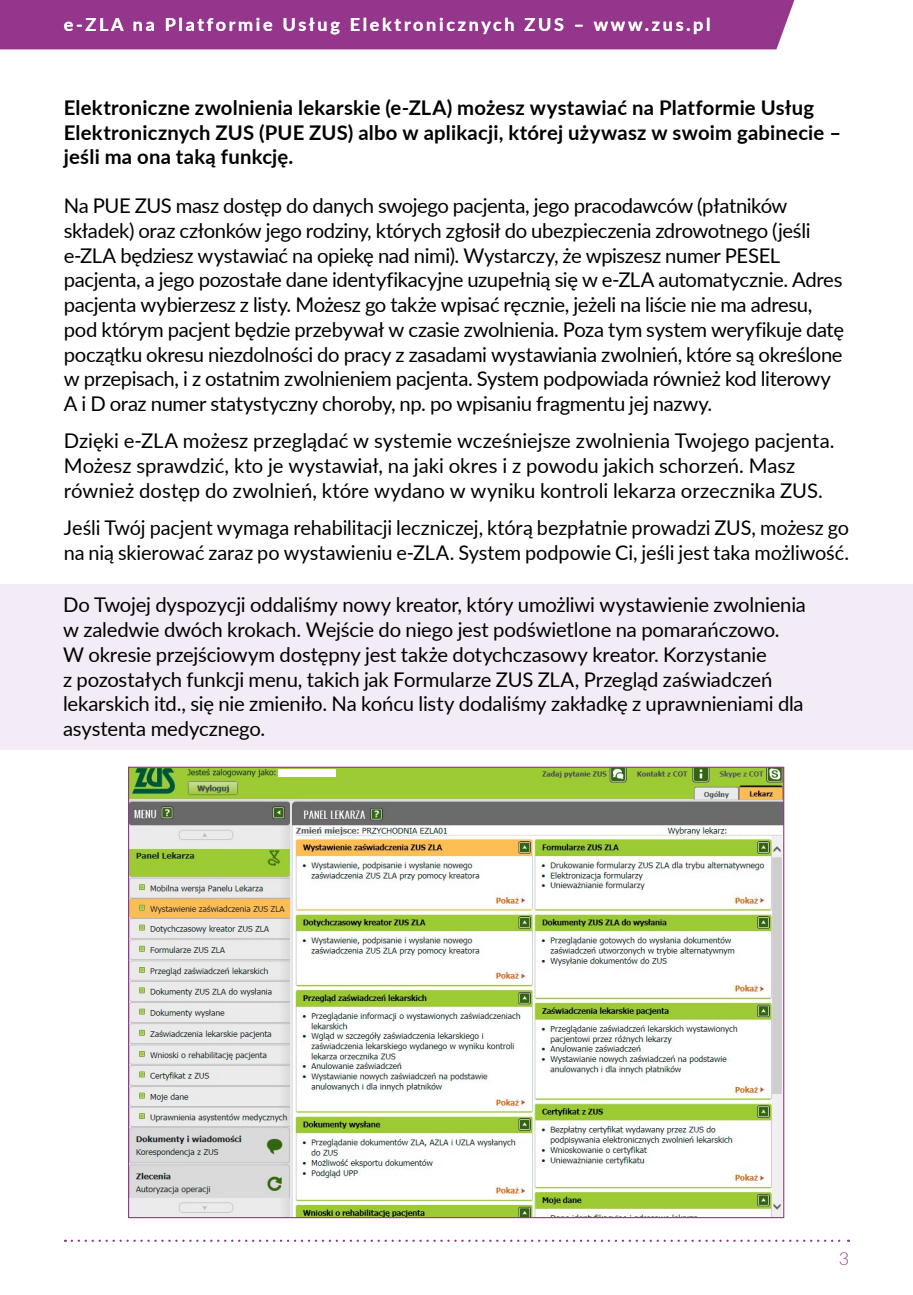
<style>
.page{position:relative;width:913px;height:1295px;background:#fff}
.page>*{position:absolute;margin:0;border:0;box-sizing:border-box;transform-origin:0 0}
.tekst_podstawowy_9_1{font:20.25px/24.8px "Lato";letter-spacing:-.015em;color:#000}
.tekst_podstawowy_9_1-2{font:700 20.25px/24.8px "Lato";letter-spacing:.01em;color:#000}
.t1{font:700 18px "Lato";letter-spacing:.15em;color:#fff}
.t2{font:300 18px "Lato";color:#94368b}
</style>
<div class="page">
<div style="left:0;top:0;width:795px;height:49px;background:#94368b"></div>
<svg style="left:72px;top:1239px;width:776px;height:3px"></svg>
<div style="left:0;top:584px;width:912px;height:166px;background:#f3ecf6"></div>
<img style="left:128px;top:766px;width:656px;height:453px">
<svg style="left:278px;top:769px;width:57px;height:8px"></svg>
<svg style="left:728px;top:826px;width:54px;height:8px"></svg>
<p class="t1" style="left:64px;top:11px;width:648px">e-ZLA na Platformie Usług Elektronicznych ZUS – www.zus.pl</p>
<p class="tekst_podstawowy_9_1-2" style="left:64px;top:94px;width:778px">Elektroniczne zwolnienia lekarskie (e-ZLA) możesz wystawiać na Platformie Usług<br>Elektronicznych ZUS (PUE ZUS) albo w aplikacji, której używasz w swoim gabinecie – jeśli ma ona taką funkcję.</p>
<p class="tekst_podstawowy_9_1" style="left:64px;top:192px;width:781px">Na PUE ZUS masz dostęp do danych swojego pacjenta, jego pracodawców (płatników składek) oraz członków jego rodziny, których zgłosił do ubezpieczenia zdrowotnego (jeśli e-ZLA będziesz wystawiać na opiekę nad nimi). Wystarczy, że wpiszesz numer PESEL pacjenta, a jego pozostałe dane identyfikacyjne uzupełnią się w e-ZLA automatycznie. Adres pacjenta wybierzesz z listy. Możesz go także wpisać ręcznie, jeżeli na liście nie ma adresu, pod którym pacjent będzie przebywał w czasie zwolnienia. Poza tym system weryfikuje datę początku okresu niezdolności do pracy z zasadami wystawiania zwolnień, które są określone w przepisach, i z ostatnim zwolnieniem pacjenta. System podpowiada również kod literowy A i D oraz numer statystyczny choroby, np. po wpisaniu fragmentu jej nazwy.</p>
<p class="tekst_podstawowy_9_1" style="left:64px;top:428px;width:772px">Dzięki e-ZLA możesz przeglądać w systemie wcześniejsze zwolnienia Twojego pacjenta.<br>Możesz sprawdzić, kto je wystawiał, na jaki okres i z powodu jakich schorzeń. Masz również dostęp do zwolnień, które wydano w wyniku kontroli lekarza orzecznika ZUS.</p>
<p class="tekst_podstawowy_9_1" style="left:64px;top:514px;width:786px">Jeśli Twój pacjent wymaga rehabilitacji leczniczej, którą bezpłatnie prowadzi ZUS, możesz go na nią skierować zaraz po wystawieniu e-ZLA. System podpowie Ci, jeśli jest taka możliwość.</p>
<p class="tekst_podstawowy_9_1" style="left:63px;top:592px;width:744px">Do Twojej dyspozycji oddaliśmy nowy kreator, który umożliwi wystawienie zwolnienia w zaledwie dwóch krokach. Wejście do niego jest podświetlone na pomarańczowo.<br>W okresie przejściowym dostępny jest także dotychczasowy kreator. Korzystanie<br>z pozostałych funkcji menu, takich jak Formularze ZUS ZLA, Przegląd zaświadczeń lekarskich itd., się nie zmieniło. Na końcu listy dodaliśmy zakładkę z uprawnieniami dla asystenta medycznego.</p>
<p class="t2" style="left:838px;top:1246px;width:12px">3</p>
</div>
